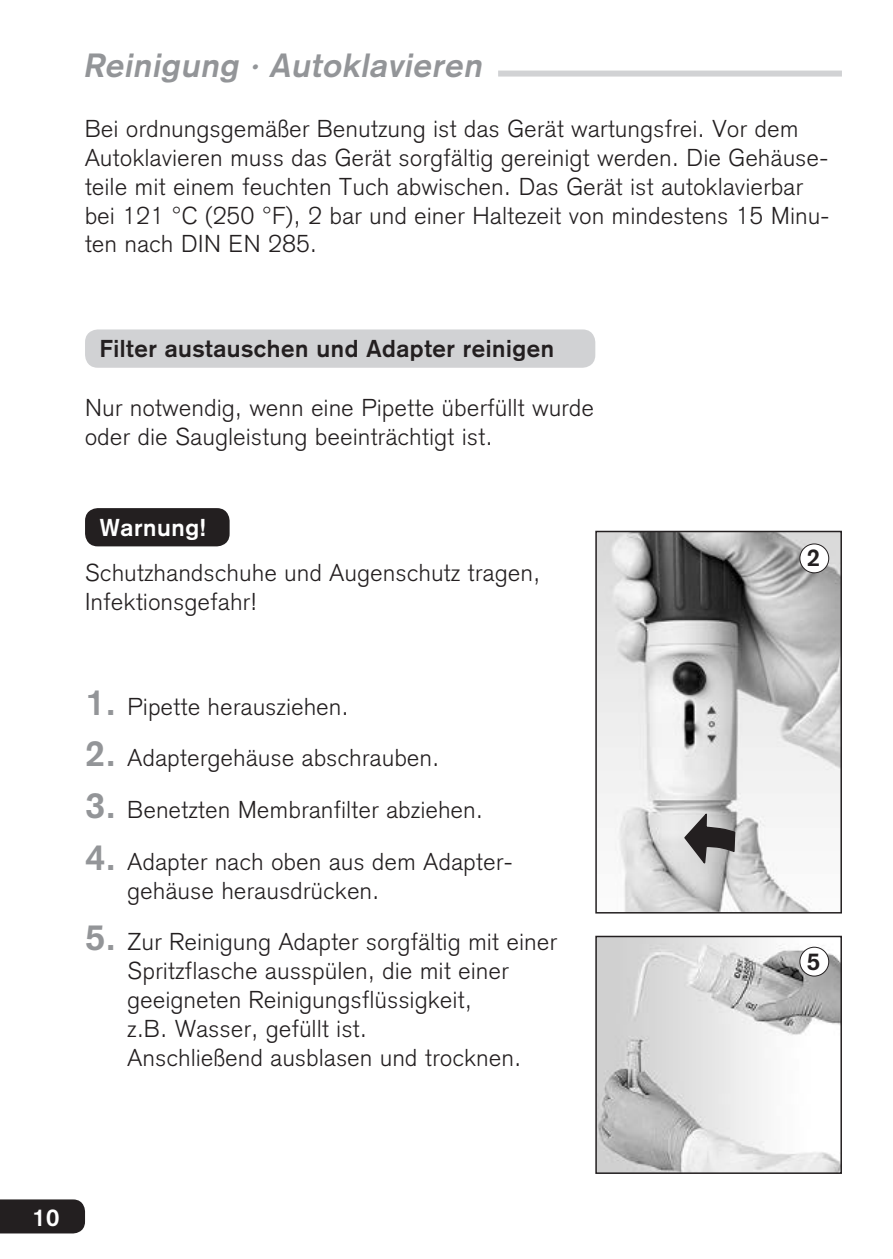
<style>
.page{position:relative;width:893px;height:1259px;background:#fff}
.page>*{position:absolute;margin:0;border:0;box-sizing:border-box;transform-origin:0 0}
.t1{font:italic 700 33px "Akzidenz Grotesk";color:#939598}
.t2{font:300 24px/28.8px "Akzidenz Grotesk";letter-spacing:.025em;color:#231f20}
.t3{font:700 24px "Akzidenz Grotesk";letter-spacing:.025em;color:#231f20}
.t4{font:700 24px "Akzidenz Grotesk";letter-spacing:.025em;color:#fff}
.s1{font-weight:700;font-size:36px;color:#939598}
</style>
<div class="page">
<img style="left:598px;top:938px;width:241px;height:233px">
<div style="left:595px;top:935px;width:247px;height:239px;border:2px solid #231f20"></div>
<img style="left:598px;top:534px;width:241px;height:376px">
<div style="left:595px;top:531px;width:247px;height:382px;border:2px solid #231f20"></div>
<div style="left:800px;top:544px;width:29px;height:29px;background:#fff;border-radius:50%"></div>
<div style="left:799px;top:543px;width:30px;height:30px;border:1px solid #231f20;border-radius:50%"></div>
<svg style="left:683px;top:810px;width:53px;height:141px"></svg>
<div style="left:800px;top:947px;width:29px;height:29px;background:#fff;border-radius:50%"></div>
<div style="left:799px;top:946px;width:30px;height:30px;border:1px solid #231f20;border-radius:50%"></div>
<div style="left:0;top:1199px;width:85px;height:34px;background:#231f20"></div>
<div style="left:498px;top:71px;width:344px;height:6px;background:#d1d2d4"></div>
<div style="left:85px;top:329px;width:510px;height:39px;background:#d1d2d4;border-radius:13px"></div>
<div style="left:85px;top:508px;width:145px;height:38px;background:#231f20;border-radius:13px"></div>
<h1 class="t1" style="left:83px;top:45px;width:407px">Reinigung · Autoklavieren</h1>
<p class="t2" style="left:85px;top:115px;width:746px">Bei ordnungsgemäßer Benutzung ist das Gerät wartungsfrei. Vor dem Autoklavieren muss das Gerät sorgfältig gereinigt werden. Die Gehäuse&shy;teile mit einem feuchten Tuch abwischen. Das Gerät ist autoklavierbar bei 121 °C (250 °F), 2 bar und einer Haltezeit von mindestens 15 Minu&shy;ten nach DIN EN 285.</p>
<p class="t3" style="left:100px;top:334px;width:456px">Filter austauschen und Adapter reinigen</p>
<p class="t2" style="left:85px;top:393px;width:510px">Nur notwendig, wenn eine Pipette überfüllt wurde oder die Saugleistung beeinträchtigt ist.</p>
<p class="t4" style="left:100px;top:513px;width:108px">Warnung!</p>
<p class="t2" style="left:85px;top:558px;width:456px">Schutzhandschuhe und Augenschutz tragen,<br>Infektionsgefahr!</p>
<p class="t2" style="left:85px;top:692px;width:265px"><span class="s1">1.</span> Pipette herausziehen.</p>
<p class="t2" style="left:85px;top:743px;width:356px"><span class="s1">2.</span> Adaptergehäuse abschrauben.</p>
<p class="t2" style="left:85px;top:795px;width:399px"><span class="s1">3.</span> Benetzten Membranfilter abziehen.</p>
<p class="t2" style="left:128px;top:847px;width:387px;text-indent:-43px"><span class="s1">4.</span> Adapter nach oben aus dem Adapter&shy;gehäuse herausdrücken.</p>
<p class="t2" style="left:128px;top:927px;width:431px;text-indent:-43px"><span class="s1">5.</span> Zur Reinigung Adapter sorgfältig mit einer Spritzflasche ausspülen, die mit einer geeigneten Reinigungsflüssigkeit,<br>z.B. Wasser, gefüllt ist.<br>Anschließend ausblasen und trocknen.</p>
<p class="t3" style="left:807px;top:544px;width:15px">2</p>
<p class="t3" style="left:807px;top:947px;width:15px">5</p>
<p class="t4" style="left:32px;top:1203px;width:29px">10</p>
</div>
